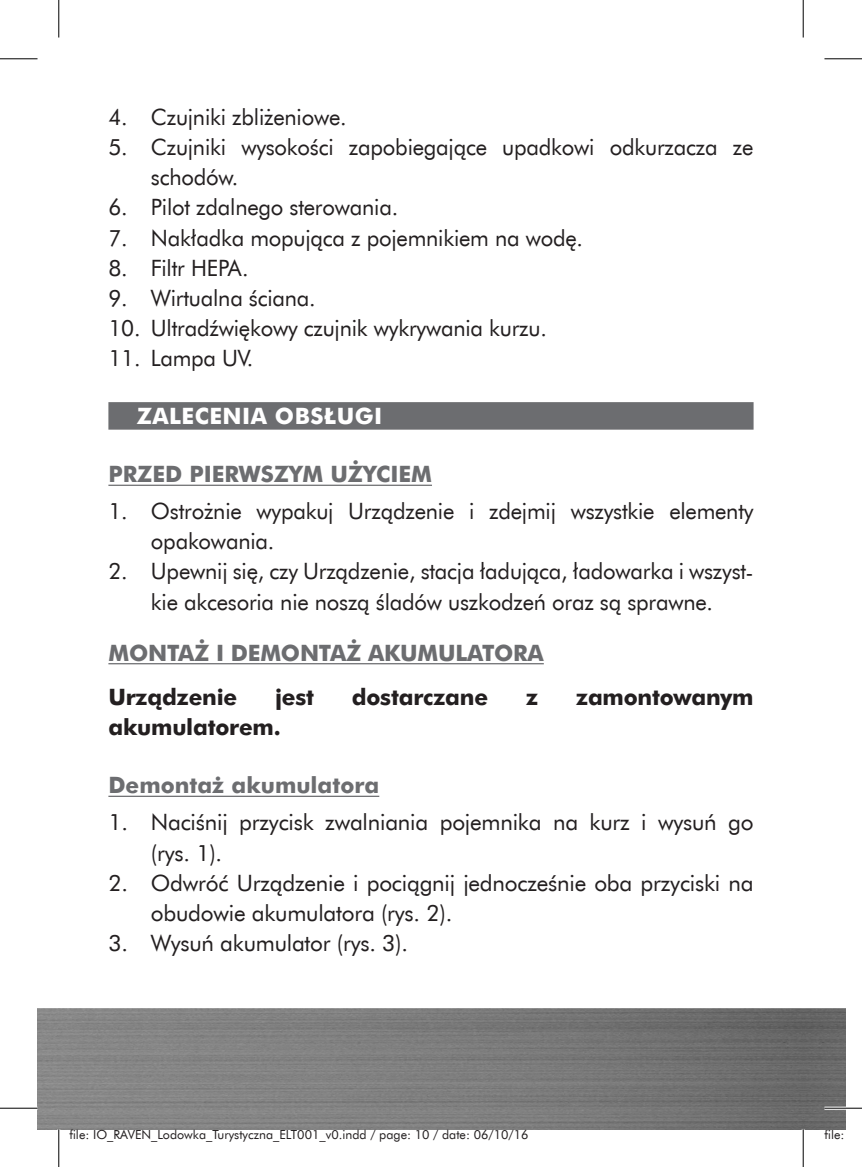
<style>
.page{position:relative;width:862px;height:1167px;background:#fff}
.page>*{position:absolute;margin:0;border:0;box-sizing:border-box;transform-origin:0 0}
.t1{font:22.5px/30px "Futura EU";letter-spacing:-.01em;color:#231f20}
.t2{font:700 22.5px "Futura EU";color:#6c6d70}
.t3{font:700 22.5px "Futura EU";letter-spacing:-.01em;color:#231f20}
.t4{font:700 22.5px "Futura EU";letter-spacing:.02em;color:#fff}
.t5{font:12.5px "Futura EU";color:#231f20}
</style>
<div class="page">
<img style="left:38px;top:1008px;width:765px;height:121px">
<div style="left:108px;top:402px;width:645px;height:27px;background:#6c6d70"></div>
<hr style="left:108px;top:484px;width:324px;height:2px;background:#6c6d70">
<hr style="left:108px;top:663px;width:436px;height:1px;background:#6c6d70">
<hr style="left:108px;top:795px;width:271px;height:2px;background:#6c6d70">
<img style="left:803px;top:1008px;width:42px;height:121px">
<hr style="left:824px;top:1106px;width:38px;height:3px;background:#fff">
<hr style="left:0;top:58px;width:38px;height:1px;background:#000">
<hr style="left:824px;top:58px;width:38px;height:1px;background:#000">
<hr style="left:0;top:1107px;width:38px;height:1px;background:#000">
<hr style="left:824px;top:1107px;width:38px;height:1px;background:#000">
<hr style="left:58px;top:0;width:1px;height:37px;background:#000">
<hr style="left:58px;top:1129px;width:1px;height:37px;background:#000">
<hr style="left:802px;top:0;width:1px;height:37px;background:#000">
<hr style="left:802px;top:1129px;width:1px;height:37px;background:#000">
<p class="t1" style="left:108px;top:103px;width:240px">4. Czujniki zbliżeniowe.</p>
<p class="t1" style="left:151px;top:133px;width:604px;text-indent:-43px">5. Czujniki wysokości zapobiegające upadkowi odkurzacza ze schodów.</p>
<p class="t1" style="left:108px;top:193px;width:291px">6. Pilot zdalnego sterowania.</p>
<p class="t1" style="left:108px;top:223px;width:476px">7. Nakładka mopująca z pojemnikiem na wodę.</p>
<p class="t1" style="left:108px;top:253px;width:142px">8. Filtr HEPA.</p>
<p class="t1" style="left:108px;top:283px;width:209px">9. Wirtualna ściana.</p>
<p class="t1" style="left:108px;top:313px;width:440px">10. Ultradźwiękowy czujnik wykrywania kurzu.</p>
<p class="t1" style="left:108px;top:343px;width:146px">11. Lampa UV.</p>
<p class="t4" style="left:137px;top:402px;width:247px">ZALECENIA OBSŁUGI</p>
<p class="t2" style="left:108px;top:460px;width:325px">PRZED PIERWSZYM UŻYCIEM</p>
<p class="t1" style="left:151px;top:497px;width:604px;text-indent:-43px">1. Ostrożnie wypakuj Urządzenie i zdejmij wszystkie elementy opakowania.</p>
<p class="t1" style="left:108px;top:557px;width:646px;text-align:center">2. Upewnij się, czy Urządzenie, stacja ładująca, ładowarka i wszyst&shy;kie akcesoria nie noszą śladów uszkodzeń oraz są sprawne.</p>
<p class="t2" style="left:108px;top:638px;width:437px">MONTAŻ I DEMONTAŻ AKUMULATORA</p>
<p class="t3" style="left:108px;top:683px;width:130px">Urządzenie</p>
<p class="t3" style="left:275px;top:683px;width:40px">jest</p>
<p class="t3" style="left:352px;top:683px;width:138px">dostarczane</p>
<p class="t3" style="left:526px;top:683px;width:14px">z</p>
<p class="t3" style="left:576px;top:683px;width:179px">zamontowanym</p>
<p class="t3" style="left:108px;top:713px;width:174px">akumulatorem.</p>
<p class="t2" style="left:108px;top:771px;width:272px">Demontaż akumulatora</p>
<p class="t1" style="left:151px;top:808px;width:604px;text-indent:-43px">1. Naciśnij przycisk zwalniania pojemnika na kurz i wysuń go (rys. 1).</p>
<p class="t1" style="left:151px;top:868px;width:604px;text-indent:-43px">2. Odwróć Urządzenie i pociągnij jednocześnie oba przyciski na obudowie akumulatora (rys. 2).</p>
<p class="t1" style="left:108px;top:928px;width:301px">3. Wysuń akumulator (rys. 3).</p>
<p class="t5" style="left:69px;top:1126px;width:460px">file: IO_RAVEN_Lodowka_Turystyczna_ELT001_v0.indd / page: 10 / date: 06/10/16</p>
<p class="t5" style="left:824px;top:1126px;width:39px">file: IO</p>
</div>
